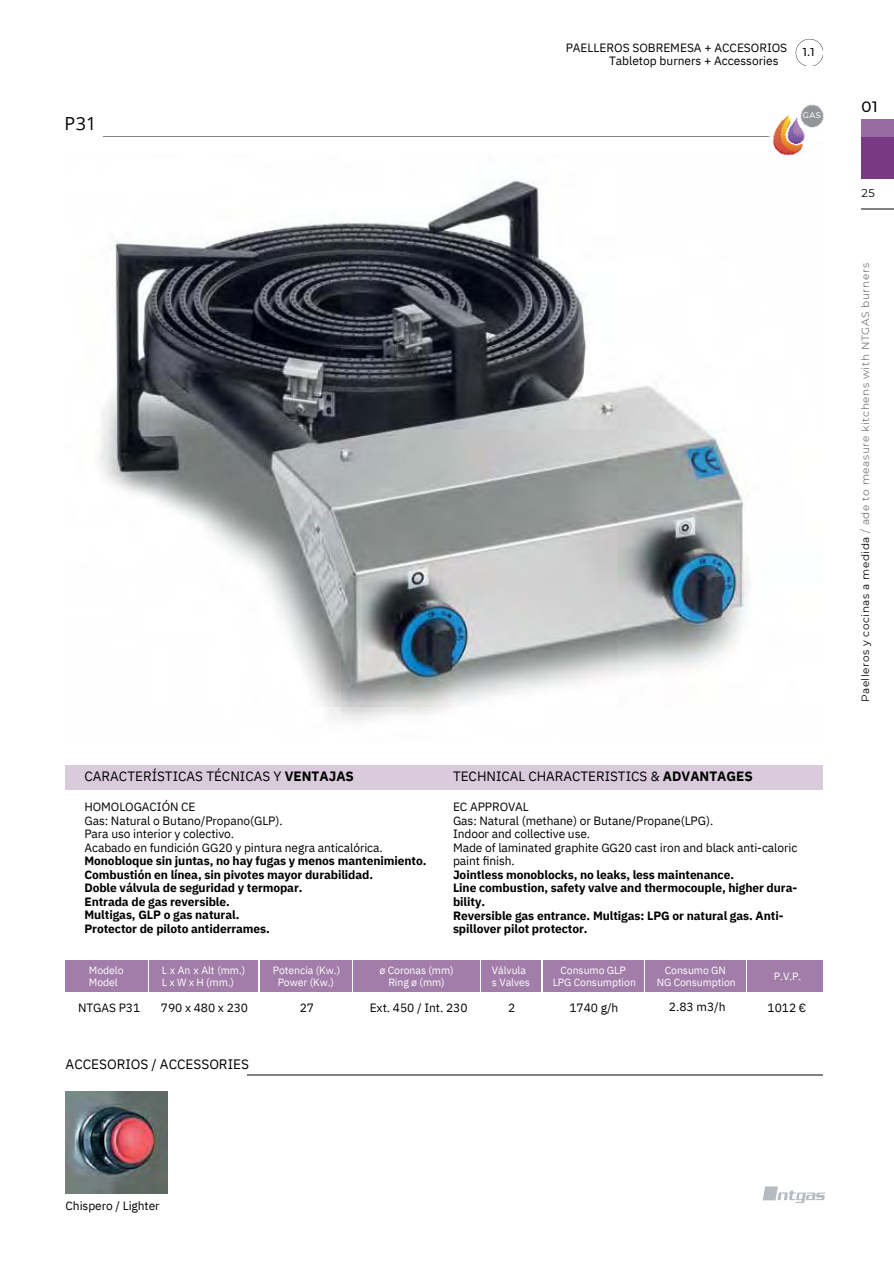
<style>
.page{position:relative;width:894px;height:1264px;background:#fff}
.page>*{position:absolute;margin:0;border:0;box-sizing:border-box;transform-origin:0 0}
.t1{font:18px "Open Sans";color:#000}
.t2{font:500 15px "Montserrat";color:#000}
.t3{font:13.65px "IBM Plex Sans";letter-spacing:-.005em;color:#000}
.t4{font:13.5px "IBM Plex Sans";color:#000}
.t5{font:12px/13.5px "IBM Plex Sans";letter-spacing:-.005em;color:#000}
.t6{font:700 12px/13.5px "IBM Plex Sans";letter-spacing:-.005em;color:#000}
.t7{font:500 11.25px "Montserrat";color:#000}
.t8{font:11.25px "Montserrat";color:#000}
.t9{font:10.5px/12.5px "IBM Plex Sans";letter-spacing:-.005em;color:#fff;text-align:center}
.t10{font:10.5px "Montserrat";letter-spacing:.05em;color:#77787b}
.t11{font:500 8.1px "Montserrat";color:#fff}
.s1{font-weight:700}
.s2{color:#000}
</style>
<div class="page">
<img style="left:66px;top:1091px;width:101px;height:102px">
<div style="left:66px;top:765px;width:756px;height:24px;background:#d9cbdc"></div>
<hr style="left:104px;top:136px;width:719px;height:1px;background:#808284">
<hr style="left:247px;top:1074px;width:575px;height:1px;background:#808284">
<svg style="left:795px;top:39px;width:27px;height:27px"></svg>
<img style="left:99px;top:179px;width:650px;height:542px">
<img style="left:768px;top:104px;width:56px;height:52px">
<svg style="left:762px;top:1186px;width:63px;height:16px"></svg>
<div style="left:66px;top:960px;width:757px;height:32px;background:#a27da9"></div>
<hr style="left:148px;top:959px;width:1px;height:33px;background:#fff">
<hr style="left:259px;top:959px;width:1px;height:33px;background:#fff">
<hr style="left:352px;top:959px;width:1px;height:33px;background:#fff">
<hr style="left:480px;top:959px;width:1px;height:33px;background:#fff">
<hr style="left:541px;top:959px;width:1px;height:33px;background:#fff">
<hr style="left:644px;top:959px;width:1px;height:33px;background:#fff">
<hr style="left:746px;top:959px;width:1px;height:33px;background:#fff">
<div style="left:861px;top:130px;width:32px;height:49px;background:#793a83"></div>
<div style="left:861px;top:119px;width:32px;height:17px;background:#996ba3"></div>
<hr style="left:861px;top:209px;width:32px;height:1px;background:#808284">
<h1 class="t1" style="left:65px;top:111px;width:33px">P31</h1>
<p class="t5" style="left:609px;top:40px;width:180px;text-indent:-43px">PAELLEROS SOBREMESA + ACCESORIOS<br>Tabletop burners + Accessories</p>
<p class="t7" style="left:802px;top:44px;width:14px">1.1</p>
<p class="t11" style="left:802px;top:109px;width:20px">GAS</p>
<p class="t4" style="left:84px;top:765px;width:271px">CARACTERÍSTICAS TÉCNICAS Y <span class="s1">VENTAJAS</span></p>
<p class="t4" style="left:453px;top:765px;width:301px">TECHNICAL CHARACTERISTICS &amp; <span class="s1">ADVANTAGES</span></p>
<p class="t5" style="left:84px;top:799px;width:300px">HOMOLOGACIÓN CE<br>Gas: Natural o Butano/Propano(GLP).<br>Para uso interior y colectivo.<br>Acabado en fundición GG20 y pintura negra anticalórica.</p>
<p class="t6" style="left:84px;top:853px;width:343px">Monobloque sin juntas, no hay fugas y menos mantenimiento.<br>Combustión en línea, sin pivotes mayor durabilidad.<br>Doble válvula de seguridad y termopar.<br>Entrada de gas reversible.<br>Multigas, GLP o gas natural.<br>Protector de piloto antiderrames.</p>
<p class="t5" style="left:453px;top:799px;width:346px">EC APPROVAL<br>Gas: Natural (methane) or Butane/Propane(LPG).<br>Indoor and collective use.<br>Made of laminated graphite GG20 cast iron and black anti-caloric paint finish.</p>
<p class="t6" style="left:453px;top:867px;width:345px">Jointless monoblocks, no leaks, less maintenance.<br>Line combustion, safety valve and thermocouple, higher dura&shy;bility.<br>Reversible gas entrance. Multigas: LPG or natural gas. Anti&shy;spillover pilot protector.</p>
<p class="t9" style="left:89px;top:963px;width:36px;text-align:left">Modelo<br>Model</p>
<p class="t9" style="left:162px;top:963px;width:85px;text-align:left">L x An x Alt (mm.)<br>L x W x H (mm.)</p>
<p class="t9" style="left:273px;top:963px;width:69px">Potencia (Kw.)<br>Power (Kw.)</p>
<p class="t9" style="left:379px;top:963px;width:76px">ø Coronas (mm)<br>Ring ø (mm)</p>
<p class="t9" style="left:492px;top:963px;width:39px;text-align:left">Válvula s Valves</p>
<p class="t9" style="left:552px;top:963px;width:85px">Consumo GLP<br>LPG Consumption</p>
<p class="t9" style="left:656px;top:963px;width:81px">Consumo GN<br>NG Consumption</p>
<p class="t9" style="left:773px;top:969px;width:29px">P.V.P.</p>
<p class="t5" style="left:78px;top:999px;width:64px">NTGAS P31</p>
<p class="t5" style="left:161px;top:999px;width:89px">790 x 480 x 230</p>
<p class="t5" style="left:299px;top:999px;width:16px">27</p>
<p class="t3" style="left:66px;top:1053px;width:185px">ACCESORIOS / ACCESSORIES</p>
<p class="t5" style="left:369px;top:999px;width:99px">Ext. 450 / Int. 230</p>
<p class="t5" style="left:508px;top:999px;width:9px">2</p>
<p class="t5" style="left:569px;top:999px;width:50px">1740 g/h</p>
<p class="t5" style="left:668px;top:999px;width:58px">2.83 m3/h</p>
<p class="t5" style="left:767px;top:999px;width:40px">1012 €</p>
<p class="t2" style="left:861px;top:96px;width:18px">01</p>
<p class="t8" style="left:861px;top:185px;width:15px">25</p>
<p class="t10" style="left:857px;top:702px;width:440px;rotate:-90deg"><span class="s2">Paelleros y cocinas a medida</span> / ade to measure kitchens with NTGAS burners</p>
<p class="t5" style="left:66px;top:1197px;width:95px">Chispero / Lighter</p>
</div>
